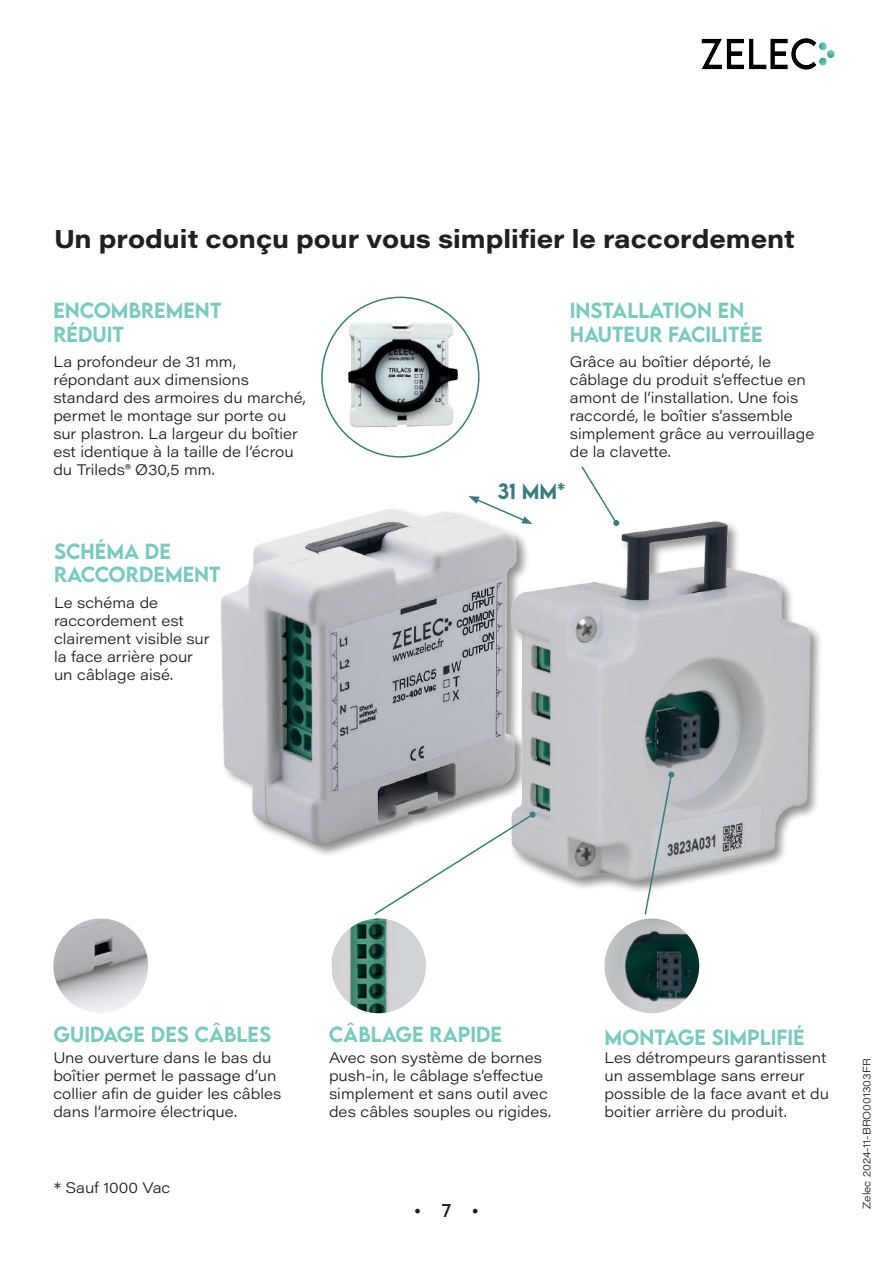
<style>
.page{position:relative;width:893px;height:1263px;background:#fff}
.page>*{position:absolute;margin:0;border:0;box-sizing:border-box;transform-origin:0 0}
.t1{font:700 25.5px "Acumin Pro Wide";color:#231f20}
.t2{font:500 19.5px/23.4px "LEMONMILK";color:#7bcabf}
.t3{font:500 19.5px "LEMONMILK";color:#377d7e}
.t4{font:18px "Minion Pro";color:#231f20}
.t5{font:300 15px/18px "Acumin Pro Wide";color:#231f20}
.t6{font:300 10.5px "Acumin Pro Wide";color:#231f20}
</style>
<div class="page">
<img style="left:701px;top:38px;width:134px;height:32px">
<img style="left:53px;top:918px;width:95px;height:95px;border-radius:47px">
<img style="left:221px;top:509px;width:259px;height:346px">
<img style="left:480px;top:521px;width:340px;height:371px">
<svg style="left:468px;top:496px;width:65px;height:28px"></svg>
<img style="left:331px;top:918px;width:95px;height:95px;border-radius:47px">
<svg style="left:373px;top:812px;width:163px;height:103px"></svg>
<svg style="left:644px;top:772px;width:30px;height:143px"></svg>
<svg style="left:580px;top:466px;width:39px;height:60px"></svg>
<img style="left:330px;top:312px;width:141px;height:130px">
<img style="left:604px;top:918px;width:95px;height:95px;border-radius:47px">
<h1 class="t1" style="left:54px;top:221px;width:742px">Un produit conçu pour vous simplifier le raccordement</h1>
<h2 class="t2" style="left:53px;top:299px;width:170px">ENCOMBREMENT<br>RÉDUIT</h2>
<p class="t5" style="left:53px;top:352px;width:254px">La profondeur de 31 mm, répondant aux dimensions standard des armoires du marché, permet le montage sur porte ou sur plastron. La largeur du boîtier est identique à la taille de l’écrou du Trileds® Ø30,5 mm.</p>
<h2 class="t2" style="left:54px;top:540px;width:168px">SCHÉMA DE<br>RACCORDEMENT</h2>
<p class="t5" style="left:54px;top:593px;width:157px">Le schéma de raccordement est clairement visible sur la face arrière pour un câblage aisé.</p>
<h2 class="t2" style="left:570px;top:299px;width:194px">INSTALLATION EN<br>HAUTEUR FACILITÉE</h2>
<p class="t5" style="left:570px;top:352px;width:246px">Grâce au boîtier déporté, le câblage du produit s’effectue en amont de l’installation. Une fois raccordé, le boîtier s’assemble simplement grâce au verrouillage de la clavette.</p>
<h2 class="t3" style="left:497px;top:479px;width:69px">31 MM*</h2>
<h2 class="t2" style="left:53px;top:1023px;width:219px">GUIDAGE DES CÂBLES</h2>
<p class="t5" style="left:53px;top:1047px;width:230px">Une ouverture dans le bas du boîtier permet le passage d’un collier afin de guider les câbles dans l’armoire électrique.</p>
<p class="t5" style="left:54px;top:1178px;width:118px">* Sauf 1000 Vac</p>
<h2 class="t2" style="left:329px;top:1023px;width:175px">CÂBLAGE RAPIDE</h2>
<p class="t5" style="left:329px;top:1047px;width:224px">Avec son système de bornes push-in, le câblage s’effectue simplement et sans outil avec des câbles souples ou rigides.</p>
<p class="t4" style="left:414px;top:1197px;width:66px">•<sub>7</sub>•</p>
<h2 class="t2" style="left:604px;top:1026px;width:202px">MONTAGE SIMPLIFIÉ</h2>
<p class="t5" style="left:604px;top:1048px;width:226px">Les détrompeurs garantissent un assemblage sans erreur possible de la face avant et du boitier arrière du produit.</p>
<p class="t6" style="left:859px;top:1209px;width:152px;rotate:-90deg">Zelec 2024-11-BRO001303FR</p>
</div>
